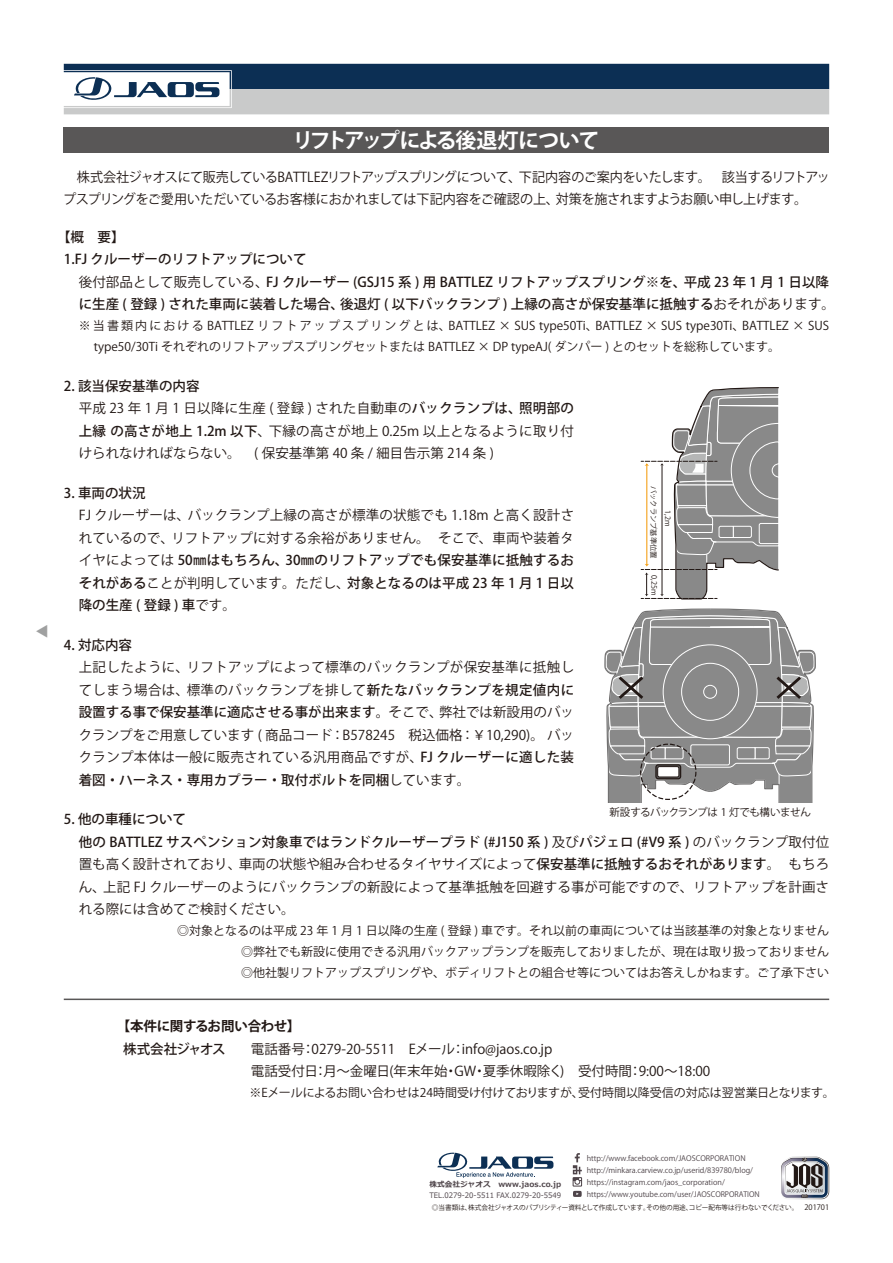
<style>
.page{position:relative;width:893px;height:1263px;background:#fff}
.page>*{position:absolute;margin:0;border:0;box-sizing:border-box;transform-origin:0 0}
.t1{font:700 21px "Koz Go Pro";letter-spacing:-.06em;color:#fff}
.t2{font:13.5px/22.5px "Koz Go Pro";letter-spacing:.005em;color:#221815}
.t3{font:500 13.5px/22.5px "Koz Go Pro";color:#221815}
.t4{font:13.5px/22.5px "Koz Go Pro";letter-spacing:.025em;color:#221815}
.t5{font:13.5px "Koz Go Pro";letter-spacing:-.04em;color:#221815}
.t6{font:13.5px "Koz Go Pro";letter-spacing:-.02em;color:#221815}
.t7{font:700 13.5px "Koz Go Pro";letter-spacing:-.02em;color:#221815}
.t8{font:500 13.5px "Koz Go Pro";letter-spacing:.02em;color:#221815}
.t9{font:500 13.5px "Koz Go Pro";letter-spacing:-.05em;color:#221815}
.t10{font:13.5px "Koz Go Pro";color:#9fa0a0}
.t11{font:12px/21px "Koz Go Pro";color:#221815}
.t12{font:10.5px "Koz Go Pro";letter-spacing:-.04em;color:#221815}
.t13{font:7.5px/12px "Koz Go Pro";color:#4e4449}
.t14{font:7.5px "Meiryo";color:#4e4449;scale:.93 1}
.t15{font:700 7.5px "Meiryo";letter-spacing:.01em;color:#4e4449}
.t16{font:7.5px "Koz Go Pro";color:#221815}
.t17{font:7.35px/14.5px "Koz Go Pro";color:#221815}
.t18{font:6.75px "Koz Go Pro";letter-spacing:-.025em;color:#221815}
.s1{font-weight:400}
.s2{font-weight:500}
</style>
<div class="page">
<svg style="left:64px;top:64px;width:765px;height:50px;background:#7a8a9b"></svg>
<svg style="left:437px;top:1152px;width:116px;height:26px"></svg>
<svg style="left:573px;top:1153px;width:9px;height:44px"></svg>
<svg style="left:781px;top:1157px;width:48px;height:42px;background:#94949a"></svg>
<hr style="left:64px;top:998px;width:765px;height:2px;background:#595757">
<svg style="left:641px;top:387px;width:138px;height:213px"></svg>
<svg style="left:604px;top:608px;width:212px;height:195px"></svg>
<div style="left:64px;top:128px;width:765px;height:25px;background:#595757"></div>
<p class="t10" style="left:34px;top:638px;width:15px;rotate:-90deg">▲</p>
<h1 class="t1" style="left:292px;top:127px;width:309px">リフトアップによる後退灯について</h1>
<p class="t5" style="left:64px;top:168px;width:459px">　株式会社ジャオスにて販売しているBATTLEZリフトアップスプリングについて、</p>
<p class="t6" style="left:519px;top:168px;width:313px">下記内容のご案内をいたします。　該当するリフトアッ</p>
<p class="t2" style="left:63px;top:189px;width:497px">プスプリングをご愛用いただいているお客様におかれましては下記内容をご確認の上、</p>
<p class="t3" style="left:64px;top:226px;width:244px;text-indent:-7px">【概　要【<br>1.FJ クルーザーのリフトアップについて</p>
<p class="t5" style="left:556px;top:191px;width:253px">対策を施されますようお願い申し上げます。</p>
<p class="t3" style="left:266px;top:271px;width:422px">FJ クルーザー (GSJ15 系 用) BATTLEZ リフトアップスプリング※を、</p>
<p class="t3" style="left:684px;top:271px;width:147px">平成 23 年 1 月 1 日以降</p>
<p class="t2" style="left:79px;top:271px;width:191px">後付部品として販売している、</p>
<p class="t3" style="left:340px;top:293px;width:496px">後退灯 ( 以下バックランプ ) 上縁の高さが保安基準に抵触する<span class="s1">おそれがあります。</span></p>
<p class="t3" style="left:79px;top:293px;width:267px">に生産 ( 登録 ) された車両に装着した場合、</p>
<p class="t11" style="left:94px;top:316px;width:688px;text-indent:-15px">※当書類内における BATTLEZ リフトアップスプリングとは、<br>type50/30Ti それぞれのリフトアップスプリングセットまたは BATTLEZ × DP typeAJ( ダンパー ) とのセットを総称しています。</p>
<p class="t3" style="left:64px;top:375px;width:137px">2. 該当保安基準の内容</p>
<p class="t3" style="left:519px;top:397px;width:56px">照明部の</p>
<p class="t11" style="left:449px;top:316px;width:151px">BATTLEZ × SUS type50Ti、</p>
<p class="t11" style="left:595px;top:316px;width:151px">BATTLEZ × SUS type30Ti、</p>
<p class="t11" style="left:742px;top:316px;width:88px">BATTLEZ × SUS</p>
<p class="t2" style="left:269px;top:397px;width:307px;text-indent:-190px">平成 23 年 1 月 1 日以降に生産 ( 登録 ) された自動車の<span class="s2">バックランプは、<br></span>下縁の高さが地上 0.25m 以上となるように取り付</p>
<p class="t2" style="left:79px;top:420px;width:417px"><span class="s2">上縁の高さが地上 1.2m 以下</span>、<br>けられなければならない。　( 保安基準第 40 条 / 細目告示第 214 条 (</p>
<p class="t3" style="left:64px;top:482px;width:83px">3. 車両の状況</p>
<p class="t2" style="left:188px;top:504px;width:388px">バックランプ上縁の高さが標準の状態でも 1.18m と高く設計さ</p>
<p class="t17" style="left:675px;top:486px;width:74px;text-indent:25px;rotate:90deg">1,2m<br>バックランプ基準位置</p>
<p class="t2" style="left:79px;top:504px;width:113px">FJ クルーザーは、</p>
<p class="t2" style="left:171px;top:527px;width:260px">リフトアップに対する余裕がありません。</p>
<p class="t2" style="left:438px;top:527px;width:137px">そこで、車両や装着タ</p>
<p class="t2" style="left:79px;top:527px;width:97px">れているので、</p>
<p class="t3" style="left:286px;top:550px;width:290px">30㎜のリフトアップでも保安基準に抵触するお</p>
<p class="t3" style="left:79px;top:550px;width:211px"><span class="s1">イヤによっては</span> 50㎜はもちろん、</p>
<p class="t2" style="left:79px;top:572px;width:272px"><span class="s2">それがある</span>ことが判明しています。ただし、<span class="s2">降の生産 ( 登録 ) 車</span>です。</p>
<p class="t3" style="left:64px;top:634px;width:70px">4. 対応内容</p>
<p class="t4" style="left:187px;top:656px;width:389px">リフトアップによって標準のバックランプが保安基準に抵触し</p>
<p class="t3" style="left:347px;top:572px;width:228px">対象となるのは平成 23 年 1 月 1 日以</p>
<p class="t4" style="left:187px;top:656px;width:389px;text-indent:-108px">上記したように、<br>標準のバックランプを排して<span class="s2">新たなバックランプを規定値内に</span></p>
<p class="t4" style="left:79px;top:679px;width:112px">てしまう場合は、</p>
<p class="t17" style="left:661px;top:575px;width:22px;rotate:90deg">0,25m</p>
<p class="t2" style="left:79px;top:701px;width:497px"><span class="s2">設置する事で保安基準に適応させる事が出来ます。</span>そこで、<br>クランプをご用意しています ( 商品コード：B578245　税込価格：￥10,290)。バッ</p>
<p class="t8" style="left:420px;top:748px;width:155px">FJ クルーザーに適した装</p>
<p class="t2" style="left:439px;top:701px;width:136px">弊社では新設用のバッ</p>
<p class="t2" style="left:79px;top:746px;width:393px">クランプ本体は一般に販売されている汎用商品ですが、<br><span class="s2">着図・ハーネス・専用カプラー・取付ボルトを同梱</span>しています。</p>
<p class="t3" style="left:64px;top:809px;width:124px">5. 他の車種について</p>
<p class="t3" style="left:79px;top:831px;width:752px">他の BATTLEZ サスペンション対象車ではランドクルーザープラド J#( 150 系 ) <span class="s1">及び</span>パジェロ V# ( 9 系 ) <span class="s1">のバックランプ取付位</span></p>
<p class="t2" style="left:789px;top:853px;width:42px">もちろ</p>
<p class="t12" style="left:609px;top:805px;width:203px">新設するバックランプは 1 灯でも構いません</p>
<p class="t2" style="left:239px;top:853px;width:543px">車両の状態や組み合わせるタイヤサイズによって<span class="s2">保安基準に抵触するおそれがあります</span>。</p>
<p class="t2" style="left:103px;top:853px;width:727px;text-indent:-25px">置も高く設計されており、<br>上記 FJ クルーザーのようにバックランプの新設によって基準抵触を回避する事が可能ですので、リフトアップを計画さ</p>
<p class="t2" style="left:79px;top:876px;width:217px">ん、<br>れる際には含めてご検討ください。</p>
<p class="t11" style="left:241px;top:921px;width:589px;text-align:justify;text-indent:-64px">◎対象となるのは平成 23 年 1 月 1 日以降の生産 ( 登録 ) 車です。それ以前の車両については当該基準の対象となりません◎弊社でも新設に使用できる汎用バックアップランプを販売しておりましたが、現在は取り扱っておりません◎他社製リフトアップスプリングや、ボディリフトとの組合せ等についてはお答えしかねます。ご了承下さい</p>
<p class="t7" style="left:117px;top:1017px;width:185px">【本件に関するお問い合わせ【</p>
<p class="t9" style="left:123px;top:1040px;width:104px">株式会社ジャオス</p>
<p class="t2" style="left:251px;top:1038px;width:55px">電話番号</p>
<p class="t2" style="left:462px;top:1038px;width:92px">info@jaos.co j p.</p>
<p class="t2" style="left:301px;top:1038px;width:155px">：0279-20-5511　Eメール</p>
<p class="t2" style="left:452px;top:1038px;width:15px">：</p>
<p class="t2" style="left:251px;top:1060px;width:198px">電話受付日月～金曜日(年末年始</p>
<p class="t2" style="left:483px;top:1060px;width:81px">夏季休暇除く</p>
<p class="t2" style="left:560px;top:1060px;width:73px">)　受付時間</p>
<p class="t2" style="left:454px;top:1060px;width:23px">GW</p>
<p class="t2" style="left:629px;top:1060px;width:83px">：9:00~18:00</p>
<p class="t2" style="left:314px;top:1060px;width:15px">：</p>
<p class="t2" style="left:444px;top:1060px;width:15px">・</p>
<p class="t2" style="left:473px;top:1060px;width:15px">・</p>
<p class="t11" style="left:250px;top:1083px;width:336px">※Eメールによるお問い合わせは24時間受け付けておりますが、</p>
<p class="t11" style="left:578px;top:1083px;width:258px">受付時間以降受信の対応は翌営業日となります。</p>
<p class="t15" style="left:429px;top:1179px;width:133px">株式会社ジャオス　www.jaos.co.jp</p>
<p class="t14" style="left:429px;top:1190px;width:143px">TEL.0279-20-5511 FAX.0279-20-5549</p>
<p class="t13" style="left:587px;top:1152px;width:168px">http://www.facebook.com/JAOSCORPORATION http://minkara.carview.co j p. /userid/839780/blog/</p>
<p class="t13" style="left:587px;top:1176px;width:140px">https://instagram.com/jaos_corporation/</p>
<p class="t13" style="left:587px;top:1188px;width:174px">https://www.youtube.com/user/JAOSCORPORATION</p>
<p class="t18" style="left:468px;top:1203px;width:183px">株式会社ジャオスのパブリシティー資料として作成しています。</p>
<p class="t18" style="left:689px;top:1203px;width:111px">コピー配布等は行わないでください。</p>
<p class="t18" style="left:432px;top:1203px;width:41px">◎当書類は、</p>
<p class="t18" style="left:646px;top:1203px;width:48px">その他の用途、</p>
<p class="t16" style="left:804px;top:1202px;width:26px">201701</p>
</div>
